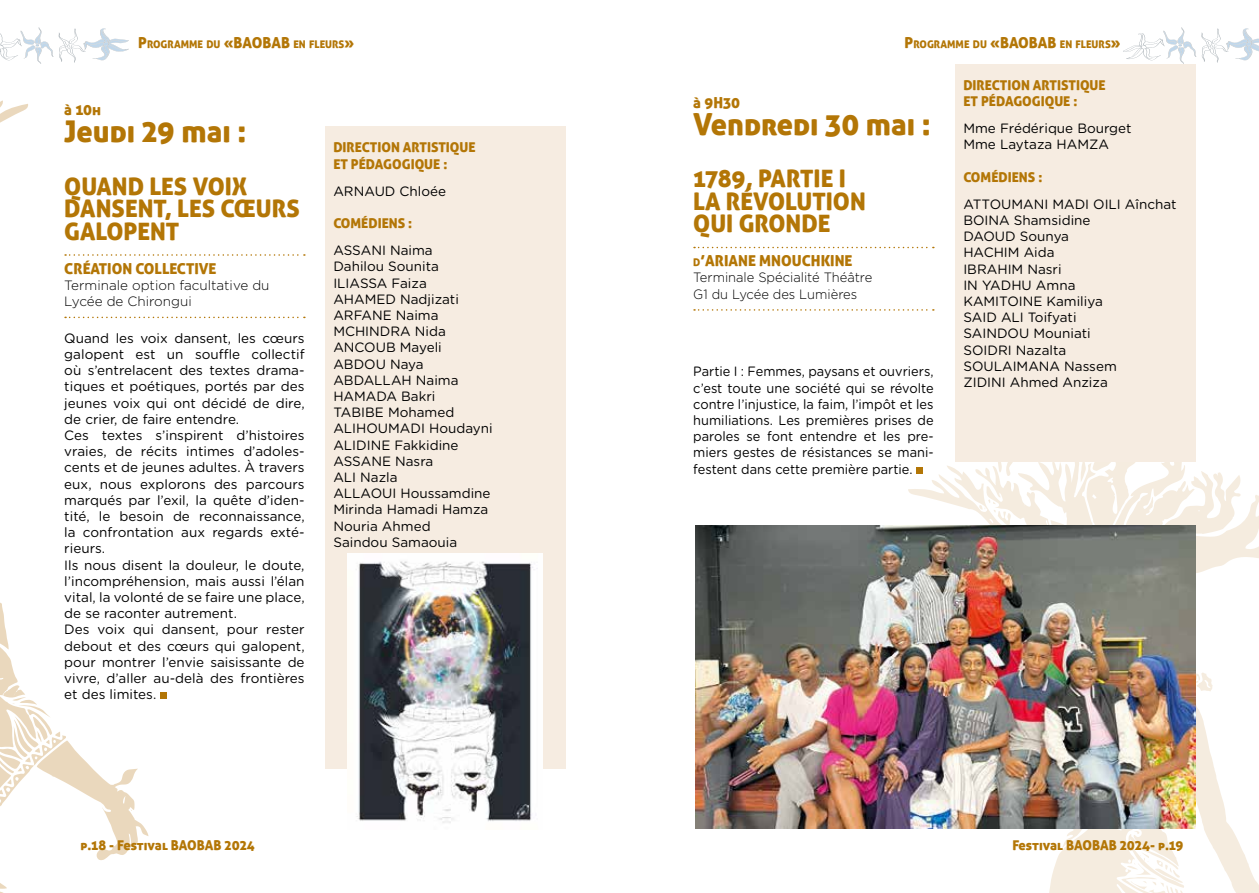
<style>
.page{position:relative;width:1259px;height:893px;background:#fff}
.page>*{position:absolute;margin:0;border:0;box-sizing:border-box;transform-origin:0 0}
.t1{font:30px "Aller Display";color:#b37606}
.t2{font:24px/22.5px "Aller Display";color:#b37606}
.t3{font:15px "Aller Display";color:#b37606}
.t4{font:13.5px/16.2px "Gotham Rounded";color:#000}
.t5{font:13.5px/16.2px "Gotham Rounded";color:#000;text-align:justify;scale:.95 1}
.t6{font:13.5px/16.2px "Aller Display";color:#b37606}
.t7{font:300 13.5px/16.2px "Gotham";color:#000;scale:.96 1}
.t8{font:300 13.5px/16.2px "Gotham";color:#000}
.t9{font:10.5px "Aller Display";color:#b37606}
.s1{font-size:15px}
.s2{font-size:10.5px}
.s3{font-style:inherit}
</style>
<div class="page">
<svg style="left:1195px;top:647px;width:64px;height:246px"></svg>
<svg style="left:1195px;top:667px;width:17px;height:24px"></svg>
<svg style="left:908px;top:441px;width:351px;height:206px"></svg>
<svg style="left:972px;top:461px;width:166px;height:64px"></svg>
<svg style="left:1049px;top:829px;width:135px;height:64px"></svg>
<svg style="left:0;top:100px;width:28px;height:23px"></svg>
<svg style="left:0;top:602px;width:148px;height:291px"></svg>
<div style="left:916px;top:467px;width:6px;height:7px;background:#b37606"></div>
<img style="left:696px;top:525px;width:499px;height:304px">
<div style="left:955px;top:64px;width:240px;height:397px;background:#f6ece1"></div>
<svg style="left:694px;top:247px;width:240px;height:1px"></svg>
<svg style="left:694px;top:309px;width:240px;height:2px"></svg>
<div style="left:160px;top:693px;width:7px;height:6px;background:#b37606"></div>
<div style="left:325px;top:126px;width:240px;height:643px;background:#f6ece1"></div>
<svg style="left:65px;top:254px;width:240px;height:2px"></svg>
<svg style="left:65px;top:317px;width:240px;height:1px"></svg>
<img style="left:347px;top:554px;width:195px;height:269px">
<svg style="left:1123px;top:27px;width:136px;height:37px"></svg>
<svg style="left:0;top:27px;width:129px;height:37px"></svg>
<p class="t9" style="left:138px;top:38px;width:106px"><span class="s1">P</span>ROGRAMME DU <span class="s1">«BAOBAB</span></p>
<p class="t9" style="left:293px;top:38px;width:62px">EN FLEURS<span class="s1">»</span></p>
<p class="t9" style="left:904px;top:38px;width:106px"><span class="s1">P</span>ROGRAMME DU <span class="s1">«BAOBAB</span></p>
<p class="t9" style="left:1059px;top:38px;width:62px">EN FLEURS<span class="s1">»</span></p>
<p class="t3" style="left:64px;top:100px;width:38px">à 10h</p>
<h1 class="t1" style="left:64px;top:112px;width:184px">Jeudi 29 mai :</h1>
<h2 class="t2" style="left:64px;top:174px;width:237px">QUAND LES VOIX<br>DANSENT, LES CŒURS<br>GALOPENT</h2>
<p class="t3" style="left:64px;top:259px;width:154px">CRÉATION COLLECTIVE</p>
<p class="t8" style="left:64px;top:277px;width:207px">Terminale option facultative du<br>Lycée de Chirongui</p>
<p class="t4" style="left:64px;top:329px;width:242px">Quand les voix dansent, les cœurs galopent est un souffle collectif où s’entrelacent des textes drama&shy;tiques et poétiques, portés par des jeunes voix qui ont décidé de dire, de crier, de faire entendre.<br>Ces textes s’inspirent d’histoires vraies, de récits intimes d’adoles&shy;cents et de jeunes adultes. À travers eux, nous explorons des parcours marqués par l’exil, la quête d’iden&shy;tité, le besoin de reconnaissance, la confrontation aux regards exté&shy;rieurs.<br>Ils nous disent la douleur, le doute, l’incompréhension, mais aussi l’élan vital, la volonté de se faire une place, de se raconter autrement.<br>Des voix qui dansent, pour rester debout et des cœurs qui galopent, pour montrer l’envie saisissante de vivre, d’aller au-delà des frontières et des limites.</p>
<p class="t6" style="left:333px;top:139px;width:144px">DIRECTION ARTISTIQUE<br>ET PÉDAGOGIQUE :</p>
<p class="t4" style="left:333px;top:182px;width:114px">ARNAUD Chloée</p>
<p class="t6" style="left:333px;top:215px;width:80px">COMÉDIENS :</p>
<p class="t4" style="left:333px;top:242px;width:161px">ASSANI Naima<br>Dahilou Sounita<br>ILIASSA Faiza<br>AHAMED Nadjizati<br>ARFANE Naima<br>MCHINDRA Nida<br>ANCOUB Mayeli<br>ABDOU Naya<br>ABDALLAH Naima<br>HAMADA Bakri<br>TABIBE Mohamed<br>ALIHOUMADI Houdayni<br>ALIDINE Fakkidine<br>ASSANE Nasra<br>ALI Nazla<br>ALLAOUI Houssamdine<br>Mirinda Hamadi Hamza<br>Nouria Ahmed<br>Saindou Samaouia</p>
<p class="t3" style="left:693px;top:93px;width:48px">à 9H30</p>
<h1 class="t1" style="left:693px;top:105px;width:239px">Vendredi 30 mai :</h1>
<h2 class="t2" style="left:693px;top:167px;width:174px">1789, PARTIE I<br>LA RÉVOLUTION<br>QUI GRONDE</h2>
<p class="t3" style="left:693px;top:251px;width:161px"><span class="s2">D</span><span class="s3">’</span>ARIANE MNOUCHKINE</p>
<p class="t7" style="left:693px;top:269px;width:188px">Terminale Spécialité Théâtre<br>G1 du Lycée des Lumières</p>
<p class="t5" style="left:693px;top:363px;width:254px">Partie I : Femmes, paysans et ouvriers, c’est toute une société qui se révolte contre l’injustice, la faim, l’impôt et les humiliations. Les premières prises de paroles se font entendre et les pre&shy;miers gestes de résistances se mani&shy;festent dans cette première partie.</p>
<p class="t6" style="left:963px;top:77px;width:144px">DIRECTION ARTISTIQUE<br>ET PÉDAGOGIQUE :</p>
<p class="t4" style="left:963px;top:120px;width:170px">Mme Frédérique Bourget<br>Mme Laytaza HAMZA</p>
<p class="t6" style="left:963px;top:169px;width:80px">COMÉDIENS :</p>
<p class="t4" style="left:963px;top:195px;width:215px">ATTOUMANI MADI OILI Aînchat<br>BOINA Shamsidine<br>DAOUD Sounya<br>HACHIM Aida<br>IBRAHIM Nasri<br>IN YADHU Amna<br>KAMITOINE Kamiliya<br>SAID ALI Toifyati<br>SAINDOU Mouniati<br>SOIDRI Nazalta<br>SOULAIMANA Nassem<br>ZIDINI Ahmed Anziza</p>
<p class="t6" style="left:81px;top:837px;width:176px">p.18 - Festival BAOBAB 2024</p>
<p class="t6" style="left:1012px;top:837px;width:173px">Festival BAOBAB 2024- p.19</p>
</div>
